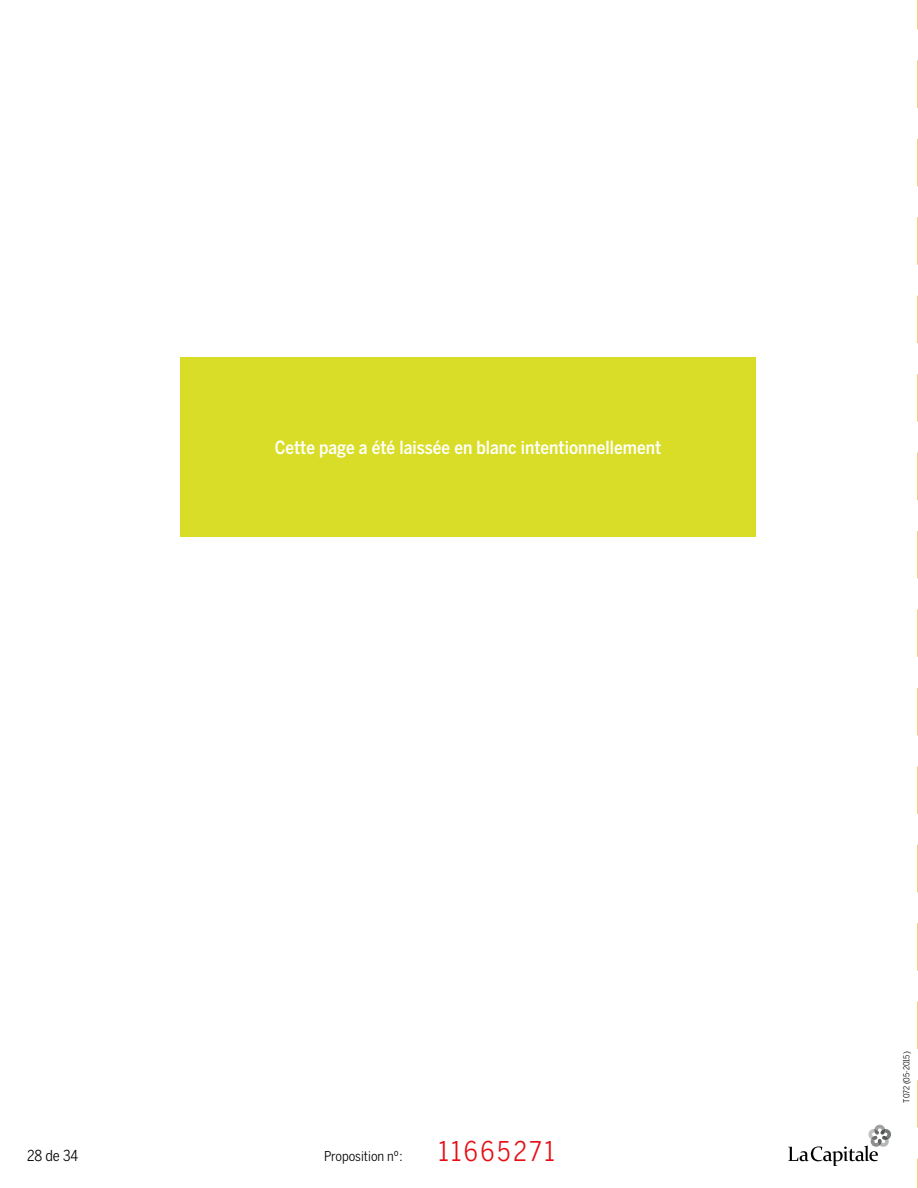
<style>
.page{position:relative;width:918px;height:1188px;background:#fff}
.page>*{position:absolute;margin:0;border:0;box-sizing:border-box;transform-origin:0 0}
.t1{font:27px "Benton Sans Cond";letter-spacing:.1em;color:#e60e15}
.t2{font:500 18px "Benton Sans Cond";color:#fff}
.t3{font:15px "Benton Sans Cond";color:#000}
.t4{font:13.5px "Benton Sans Cond";color:#000}
.t5{font:8.25px "Benton Sans Cond";color:#000}
</style>
<div class="page">
<svg style="left:917px;top:0;width:1px;height:1188px"></svg>
<svg style="left:788px;top:1125px;width:103px;height:41px"></svg>
<div style="left:180px;top:357px;width:576px;height:180px;background:#d9dd27"></div>
<p class="t2" style="left:275px;top:437px;width:388px">Cette page a été laissée en blanc intentionnellement</p>
<p class="t3" style="left:27px;top:1147px;width:53px">28 de 34</p>
<p class="t4" style="left:324px;top:1148px;width:80px">Proposition nº:</p>
<h1 class="t1" style="left:438px;top:1136px;width:118px">11665271</h1>
<p class="t5" style="left:902px;top:1102px;width:52px;rotate:-90deg">T072 (05-2015)</p>
</div>
